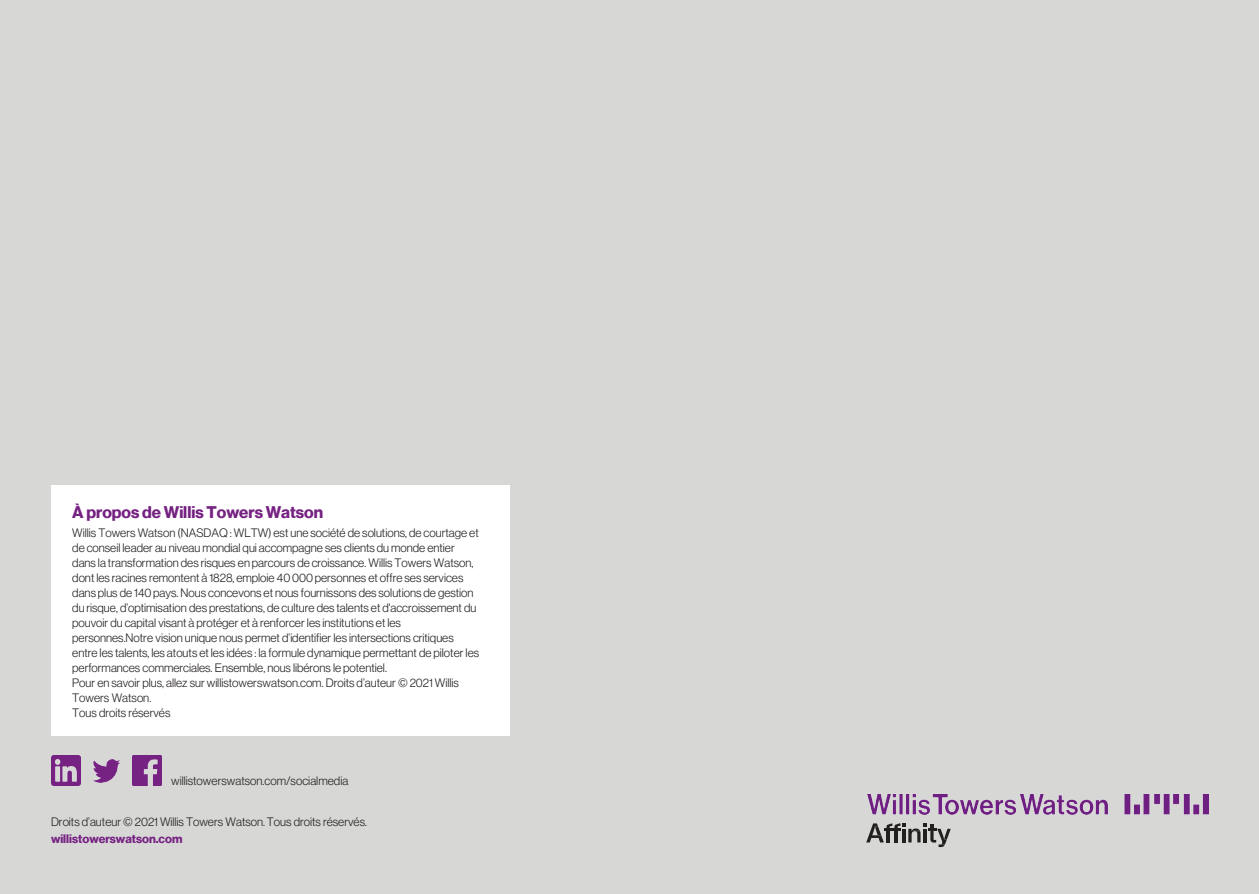
<style>
.page{position:relative;width:1259px;height:894px;background:#fff}
.page>*{position:absolute;margin:0;border:0;box-sizing:border-box;transform-origin:0 0}
.t1{font:16.5px "N Haas Grotesk DS Pro 75 Bd";color:#762283}
.t2{font:300 12px/15px "Neue Haas Display";color:#231f20}
.t3{font:12px "N Haas Grotesk DS Pro 75 Bd";color:#762283}
</style>
<div class="page">
<div style="left:0;top:0;width:1258px;height:893px;background:#d7d8d6"></div>
<svg style="left:866px;top:823px;width:84px;height:23px"></svg>
<img style="left:867px;top:794px;width:341px;height:20px">
<div style="left:51px;top:485px;width:459px;height:250px;background:#fff"></div>
<img style="left:51px;top:755px;width:30px;height:30px">
<img style="left:132px;top:755px;width:30px;height:30px">
<img style="left:93px;top:759px;width:27px;height:22px">
<p class="t1" style="left:72px;top:502px;width:252px">À propos de Willis Towers Watson</p>
<p class="t2" style="left:72px;top:525px;width:408px">Willis Towers Watson (NASDAQ : WLTW) est une société de solutions, de courtage et de conseil leader au niveau mondial qui accompagne ses clients du monde entier dans la transformation des risques en parcours de croissance. Willis Towers Watson, dont les racines remontent à 1828, emploie 40 000personnes et offre ses services dans plus de 140 pays. Nous concevons et nous fournissons des solutions de gestion du risque, d’optimisation des prestations, de culture des talents et d'accroissement du pouvoir du capital visant à protéger et à renforcer les institutions et les personnes.Notre vision unique nous permet d’identifier les intersections critiques entre les talents, les atouts et les idées : la formule dynamique permettant de piloter les performances commerciales. Ensemble, nous libérons le potentiel.</p>
<p class="t2" style="left:72px;top:675px;width:388px">Pour en savoir plus, allez sur willistowerswatson.com. Droits d’auteur © 2021 Willis<br>Towers Watson.</p>
<p class="t2" style="left:72px;top:705px;width:100px">Tous droits réservés</p>
<p class="t2" style="left:171px;top:773px;width:179px">willistowerswatson.com/socialmedia</p>
<p class="t2" style="left:51px;top:814px;width:317px">Droits d’auteur © 2021 Willis Towers Watson. Tous droits réservés.</p>
<p class="t3" style="left:51px;top:832px;width:133px">willistowerswatson.com</p>
</div>
